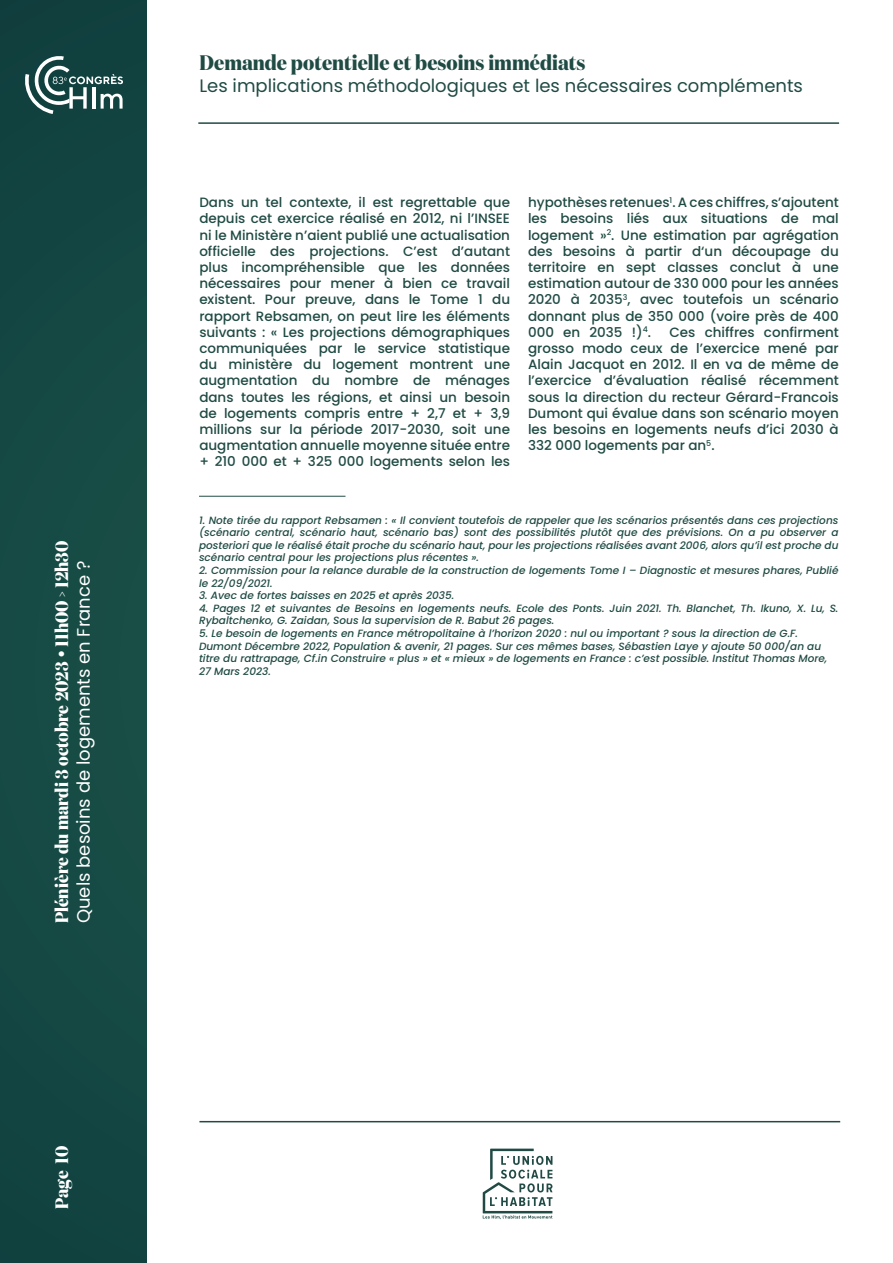
<style>
.page{position:relative;width:893px;height:1263px;background:#fff}
.page>*{position:absolute;margin:0;border:0;box-sizing:border-box;transform-origin:0 0}
.t1{font:700 21px "Domaine Disp Nar";color:#204b44}
.t2{font:700 18px/21.6px "Domaine Disp Nar";color:#fff}
.t3{font:18px "Poppins";color:#204b44}
.Texte_courant{font:500 13.5px/16.2px "Poppins";color:#204b44;text-align:justify}
.Texte_courant-2{font:italic 500 10.5px/12.6px "Poppins";color:#204b44}
.Notes{font:italic 500 10.5px/12.6px "Poppins";color:#204b44;text-align:justify}
.s1{font-family:"Poppins";font-weight:400}
</style>
<div class="page">
<div style="left:0;top:0;width:147px;height:1262px;background:#154943"></div>
<hr style="left:198px;top:122px;width:641px;height:2px;background:#204b44">
<svg style="left:483px;top:1148px;width:70px;height:71px"></svg>
<hr style="left:199px;top:1121px;width:641px;height:1px;background:#204b44">
<svg style="left:25px;top:56px;width:98px;height:58px"></svg>
<hr style="left:199px;top:496px;width:146px;height:1px;background:#204b44">
<p class="t2" style="left:51px;top:923px;width:384px;rotate:-90deg">Plénière du mardi 3 octobre 2023 • 11h00 &gt; 12h30<br><span class="s1">Quels besoins de logements en France ?</span></p>
<p class="t2" style="left:51px;top:1208px;width:64px;rotate:-90deg">Page 10</p>
<p class="t1" style="left:199px;top:49px;width:387px">Demande potentielle et besoins immédiats</p>
<p class="t3" style="left:199px;top:75px;width:605px">Les implications méthodologiques et les nécessaires compléments</p>
<p class="Texte_courant" style="left:199px;top:194px;width:312px">Dans un tel contexte, il est regrettable que depuis cet exercice réalisé en 2012, ni l’INSEE ni le Ministère n’aient publié une actualisation officielle des projections. C’est d’autant plus incompréhensible que les données nécessaires pour mener à bien ce travail existent. Pour preuve, dans le Tome 1 du rapport Rebsamen, on peut lire les éléments suivants : « Les projections démographiques communiquées par le service statistique du ministère du logement montrent une augmentation du nombre de ménages dans toutes les régions, et ainsi un besoin de logements compris entre + 2,7 et + 3,9 millions sur la période 2017-2030, soit une augmentation annuelle moyenne située entre + 210 000 et + 325 000 logements selon les</p>
<p class="Texte_courant" style="left:528px;top:194px;width:312px">hypothèses retenues<sup>1</sup>. A ces chiffres, s’ajoutent les besoins liés aux situations de mal logement »<sup>2</sup>. Une estimation par agrégation des besoins à partir d‘un découpage du territoire en sept classes conclut à une estimation autour de 330 000 pour les années 2020 à 2035<sup>3</sup>, avec toutefois un scénario donnant plus de 350 000 (voire près de 400<br>000 en 2035 !)<sup>4</sup>.</p>
<p class="Texte_courant" style="left:528px;top:324px;width:312px;text-indent:141px">Ces chiffres confirment grosso modo ceux de l’exercice mené par Alain Jacquot en 2012. Il en va de même de l’exercice d’évaluation réalisé récemment sous la direction du recteur Gérard-Francois Dumont qui évalue dans son scénario moyen les besoins en logements neufs d’ici 2030 à 332 000 logements par an<sup>5</sup>.</p>
<p class="Notes" style="left:199px;top:514px;width:641px">1. Note tirée du rapport Rebsamen : « Il convient toutefois de rappeler que les scénarios présentés dans ces projections (scénario central, scénario haut, scénario bas) sont des possibilités plutôt que des prévisions. On a pu observer a posteriori que le réalisé était proche du scénario haut, pour les projections réalisées avant 2006, alors qu’il est proche du scénario central pour les projections plus récentes ».</p>
<p class="Texte_courant-2" style="left:199px;top:564px;width:641px">2. Commission pour la relance durable de la construction de logements Tome I – Diagnostic et mesures phares, Publié le 22/09/2021.</p>
<p class="Texte_courant-2" style="left:199px;top:589px;width:257px">3. Avec de fortes baisses en 2025 et après 2035.</p>
<p class="Texte_courant-2" style="left:199px;top:602px;width:641px">4. Pages 12 et suivantes de Besoins en logements neufs. Ecole des Ponts. Juin 2021. Th. Blanchet, Th. Ikuno, X. Lu, S.<br>Rybaltchenko, G. Zaidan, Sous la supervision de R. Babut 26 pages.</p>
<p class="Texte_courant-2" style="left:199px;top:627px;width:630px">5. Le besoin de logements en France métropolitaine à l’horizon 2020 : nul ou important ? sous la direction de G.F.<br>Dumont Décembre 2022, Population &amp; avenir, 21 pages. Sur ces mêmes bases, Sébastien Laye y ajoute 50 000/an au titre du rattrapage, Cf.in Construire « plus » et « mieux » de logements en France : c’est possible. Institut Thomas More, 27 Mars 2023.</p>
</div>
